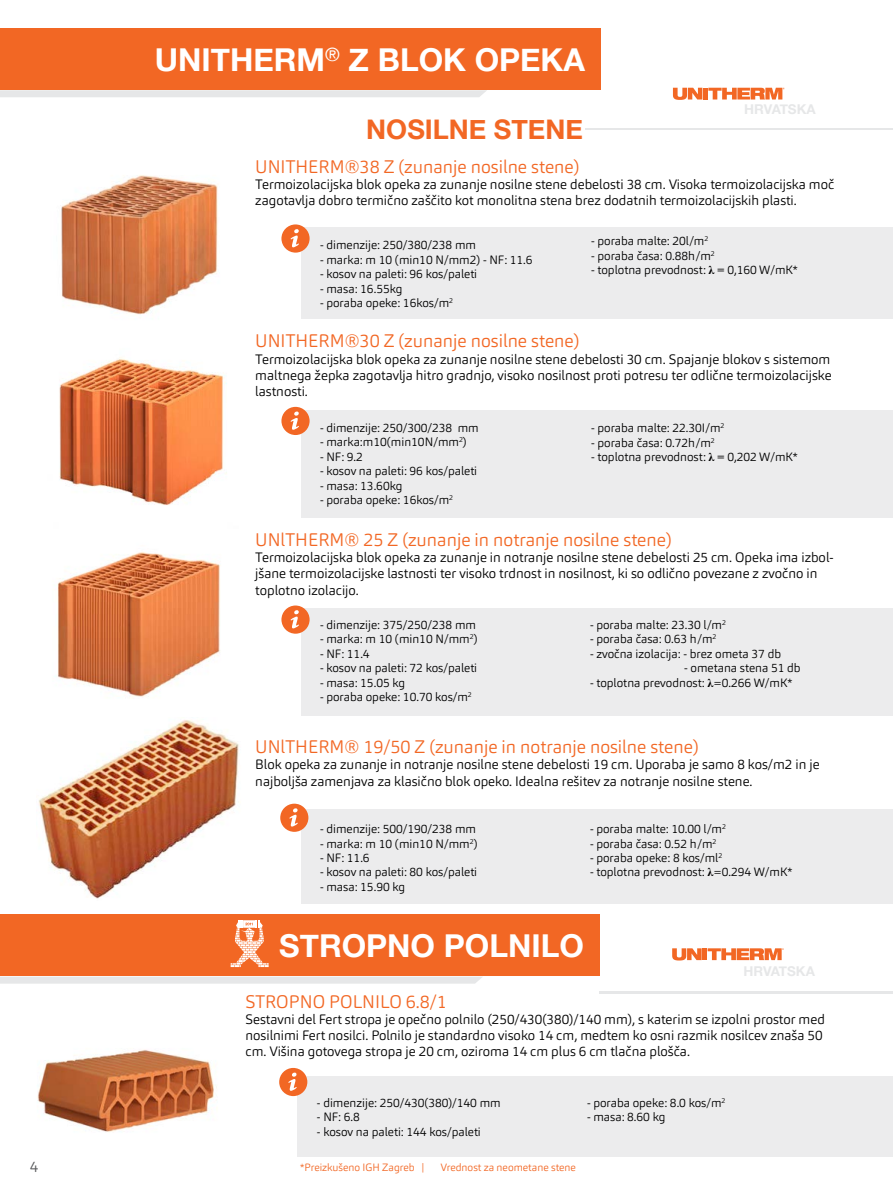
<style>
.page{position:relative;width:893px;height:1191px;background:#fff}
.page>*{position:absolute;margin:0;border:0;box-sizing:border-box;transform-origin:0 0}
.t1{font:700 31.5px "Helvetica Neue";color:#fff}
.t2{font:700 27px "Helvetica Neue";color:#f26724}
.t3{font:300 18px "Carnas";color:#f26724}
.t4{font:300 15px "Carnas";color:#58595b}
.t5{font:300 13.5px/16.2px "Carnas";color:#000}
.t6{font:700 13.5px "Helvetica Neue";color:#e6e7e8}
.t7{font:300 12px "Carnas";color:#000}
.t8{font:300 10.5px "Carnas";color:#f26724}
.s1{font-family:"Times New Roman";font-weight:700}
</style>
<div class="page">
<div style="left:302px;top:228px;width:591px;height:91px;background:#ececed"></div>
<svg style="left:281px;top:224px;width:29px;height:29px"></svg>
<div style="left:302px;top:410px;width:591px;height:107px;background:#ececed"></div>
<svg style="left:281px;top:407px;width:29px;height:28px"></svg>
<div style="left:302px;top:609px;width:591px;height:107px;background:#ececed"></div>
<svg style="left:281px;top:605px;width:29px;height:29px"></svg>
<div style="left:302px;top:809px;width:591px;height:94px;background:#ececed"></div>
<img style="left:61px;top:175px;width:157px;height:140px">
<img style="left:59px;top:357px;width:168px;height:148px">
<img style="left:55px;top:552px;width:166px;height:145px">
<img style="left:38px;top:720px;width:201px;height:179px">
<div style="left:0;top:28px;width:600px;height:62px;background:#f26724"></div>
<div style="left:703px;top:88px;width:5px;height:11px;background:#f26724"></div>
<svg style="left:673px;top:88px;width:29px;height:12px"></svg>
<svg style="left:708px;top:88px;width:76px;height:11px"></svg>
<hr style="left:586px;top:128px;width:307px;height:1px;background:#e6e7e8">
<div style="left:0;top:90px;width:487px;height:7px;background:#e6e7e8"></div>
<svg style="left:280px;top:803px;width:28px;height:29px"></svg>
<div style="left:298px;top:1075px;width:595px;height:81px;background:#ececed"></div>
<svg style="left:279px;top:1067px;width:28px;height:29px"></svg>
<img style="left:37px;top:1049px;width:180px;height:83px">
<div style="left:0;top:914px;width:600px;height:62px;background:#f26724"></div>
<div style="left:702px;top:948px;width:5px;height:12px;background:#f26724"></div>
<svg style="left:672px;top:948px;width:30px;height:12px"></svg>
<svg style="left:708px;top:948px;width:76px;height:12px"></svg>
<hr style="left:600px;top:990px;width:293px;height:3px;background:#e6e7e8">
<svg style="left:231px;top:920px;width:38px;height:47px"></svg>
<div style="left:0;top:977px;width:482px;height:6px;background:#e6e7e8"></div>
<p class="t4" style="left:30px;top:1157px;width:10px">4</p>
<h1 class="t1" style="left:155px;top:41px;width:432px">UNITHERM<sup>®</sup> Z BLOK OPEKA</h1>
<h2 class="t2" style="left:366px;top:113px;width:218px">NOSILNE STENE</h2>
<p class="t6" style="left:744px;top:101px;width:73px">HRVATSKA</p>
<h3 class="t3" style="left:255px;top:155px;width:326px">UNITHERM®38 Z (zunanje nosilne stene)</h3>
<p class="t5" style="left:255px;top:176px;width:580px">Termoizolacijska blok opeka za zunanje nosilne stene debelosti 38 cm. Visoka termoizolacijska moč zagotavlja dobro termično zaščito kot monolitna stena brez dodatnih termoizolacijskih plasti.</p>
<p class="t7" style="left:320px;top:237px;width:158px">- dimenzije: 250/380/238 mm</p>
<p class="t7" style="left:320px;top:252px;width:214px">- marka: m 10 (min10 N/mm2) - NF: 11.6</p>
<p class="t7" style="left:320px;top:266px;width:159px">- kosov na paleti: 96 kos/paleti</p>
<p class="t7" style="left:320px;top:281px;width:84px">- masa: 16.55kg</p>
<p class="t7" style="left:320px;top:295px;width:135px">- poraba opeke: 16kos/m<sup>2</sup></p>
<p class="t7" style="left:591px;top:233px;width:119px">- poraba malte: 20l/m<sup>2</sup></p>
<p class="t7" style="left:591px;top:248px;width:125px">- poraba časa: 0.88h/m<sup>2</sup></p>
<p class="t7" style="left:591px;top:262px;width:208px">- toplotna prevodnost: <span class="s1">λ =</span> 0,160 W/mK*</p>
<h3 class="t3" style="left:255px;top:330px;width:326px">UNITHERM®30 Z (zunanje nosilne stene)</h3>
<p class="t5" style="left:255px;top:351px;width:578px;text-align:justify">Termoizolacijska blok opeka za zunanje nosilne stene debelosti 30 cm. Spajanje blokov s sistemom maltnega žepka zagotavlja hitro gradnjo, visoko nosilnost proti potresu ter odlične termoizolacijske lastnosti.</p>
<p class="t7" style="left:320px;top:420px;width:160px">- dimenzije: 250/300/238 mm</p>
<p class="t7" style="left:320px;top:434px;width:148px">- marka:m10(min10N/mm<sup>2</sup>)</p>
<p class="t7" style="left:320px;top:449px;width:44px">- NF: 9.2</p>
<p class="t7" style="left:320px;top:463px;width:159px">- kosov na paleti: 96 kos/paleti</p>
<p class="t7" style="left:320px;top:478px;width:84px">- masa: 13.60kg</p>
<p class="t7" style="left:320px;top:492px;width:135px">- poraba opeke: 16kos/m<sup>2</sup></p>
<p class="t7" style="left:591px;top:420px;width:135px">- poraba malte: 22.30I/m<sup>2</sup></p>
<p class="t7" style="left:591px;top:435px;width:125px">- poraba časa: 0.72h/m<sup>2</sup></p>
<p class="t7" style="left:591px;top:449px;width:208px">- toplotna prevodnost: <span class="s1">λ =</span> 0,202 W/mK*</p>
<h3 class="t3" style="left:255px;top:528px;width:418px">UNlTHERM® 25 Z (zunanje in notranje nosilne stene)</h3>
<p class="t5" style="left:255px;top:549px;width:580px">Termoizolacijska blok opeka za zunanje in notranje nosilne stene debelosti 25 cm. Opeka ima izbol&shy;jšane termoizolacijske lastnosti ter visoko trdnost in nosilnost, ki so odlično povezane z zvočno in toplotno izolacijo.</p>
<p class="t7" style="left:320px;top:617px;width:158px">- dimenzije: 375/250/238 mm</p>
<p class="t7" style="left:590px;top:617px;width:137px">- poraba malte: 23.30 l/m<sup>2</sup></p>
<p class="t7" style="left:320px;top:631px;width:159px">- marka: m 10 (min10 N/mm<sup>2</sup>)</p>
<p class="t7" style="left:590px;top:631px;width:128px">- poraba časa: 0.63 h/m<sup>2</sup></p>
<p class="t7" style="left:320px;top:646px;width:51px">- NF: 11.4</p>
<p class="t7" style="left:590px;top:646px;width:193px">- zvočna izolacija: - brez ometa 37 db</p>
<p class="t7" style="left:320px;top:660px;width:159px">- kosov na paleti: 72 kos/paleti</p>
<p class="t7" style="left:684px;top:660px;width:118px">- ometana stena 51 db</p>
<p class="t7" style="left:320px;top:675px;width:87px">- masa: 15.05 kg</p>
<p class="t7" style="left:590px;top:675px;width:204px">- toplotna prevodnost: <span class="s1">λ</span>=0.266 W/mK*</p>
<p class="t7" style="left:320px;top:689px;width:153px">- poraba opeke: 10.70 kos/m<sup>2</sup></p>
<h3 class="t3" style="left:255px;top:735px;width:445px">UNlTHERM® 19/50 Z (zunanje in notranje nosilne stene)</h3>
<p class="t5" style="left:255px;top:756px;width:566px">Blok opeka za zunanje in notranje nosilne stene debelosti 19 cm. Uporaba je samo 8 kos/m2 in je najboljša zamenjava za klasično blok opeko. Idealna rešitev za notranje nosilne stene.</p>
<p class="t7" style="left:320px;top:821px;width:158px">- dimenzije: 500/190/238 mm</p>
<p class="t7" style="left:590px;top:821px;width:137px">- poraba malte: 10.00 l/m<sup>2</sup></p>
<p class="t7" style="left:320px;top:835px;width:159px">- marka: m 10 (min10 N/mm<sup>2</sup>)</p>
<p class="t7" style="left:590px;top:835px;width:128px">- poraba časa: 0.52 h/m<sup>2</sup></p>
<p class="t7" style="left:320px;top:850px;width:51px">- NF: 11.6</p>
<p class="t7" style="left:590px;top:850px;width:134px">- poraba opeke: 8 kos/ml<sup>2</sup></p>
<p class="t7" style="left:320px;top:864px;width:159px">- kosov na paleti: 80 kos/paleti</p>
<p class="t7" style="left:590px;top:864px;width:204px">- toplotna prevodnost: <span class="s1">λ</span>=0.294 W/mK*</p>
<p class="t7" style="left:320px;top:879px;width:87px">- masa: 15.90 kg</p>
<h1 class="t1" style="left:279px;top:926px;width:306px">STROPNO POLNILO</h1>
<p class="t6" style="left:743px;top:962px;width:73px">HRVATSKA</p>
<h3 class="t3" style="left:246px;top:990px;width:203px">STROPNO POLNILO 6.8/1</h3>
<p class="t5" style="left:246px;top:1011px;width:581px">Sestavni del Fert stropa je opečno polnilo (250/430(380)/140 mm), s katerim se izpolni prostor med nosilnimi Fert nosilci. Polnilo je standardno visoko 14 cm, medtem ko osni razmik nosilcev znaša 50 cm. Višina gotovega stropa je 20 cm, oziroma 14 cm plus 6 cm tlačna plošča.</p>
<p class="t7" style="left:317px;top:1095px;width:185px">- dimenzije: 250/430(380)/140 mm</p>
<p class="t7" style="left:587px;top:1095px;width:140px">- poraba opeke: 8.0 kos/m<sup>2</sup></p>
<p class="t7" style="left:317px;top:1109px;width:44px">- NF: 6.8</p>
<p class="t7" style="left:587px;top:1109px;width:80px">- masa: 8.60 kg</p>
<p class="t7" style="left:317px;top:1124px;width:165px">- kosov na paleti: 144 kos/paleti</p>
<p class="t8" style="left:300px;top:1160px;width:125px">*Preizkušeno IGH Zagreb |</p>
<p class="t8" style="left:441px;top:1160px;width:137px">Vrednost za neometane stene</p>
</div>
